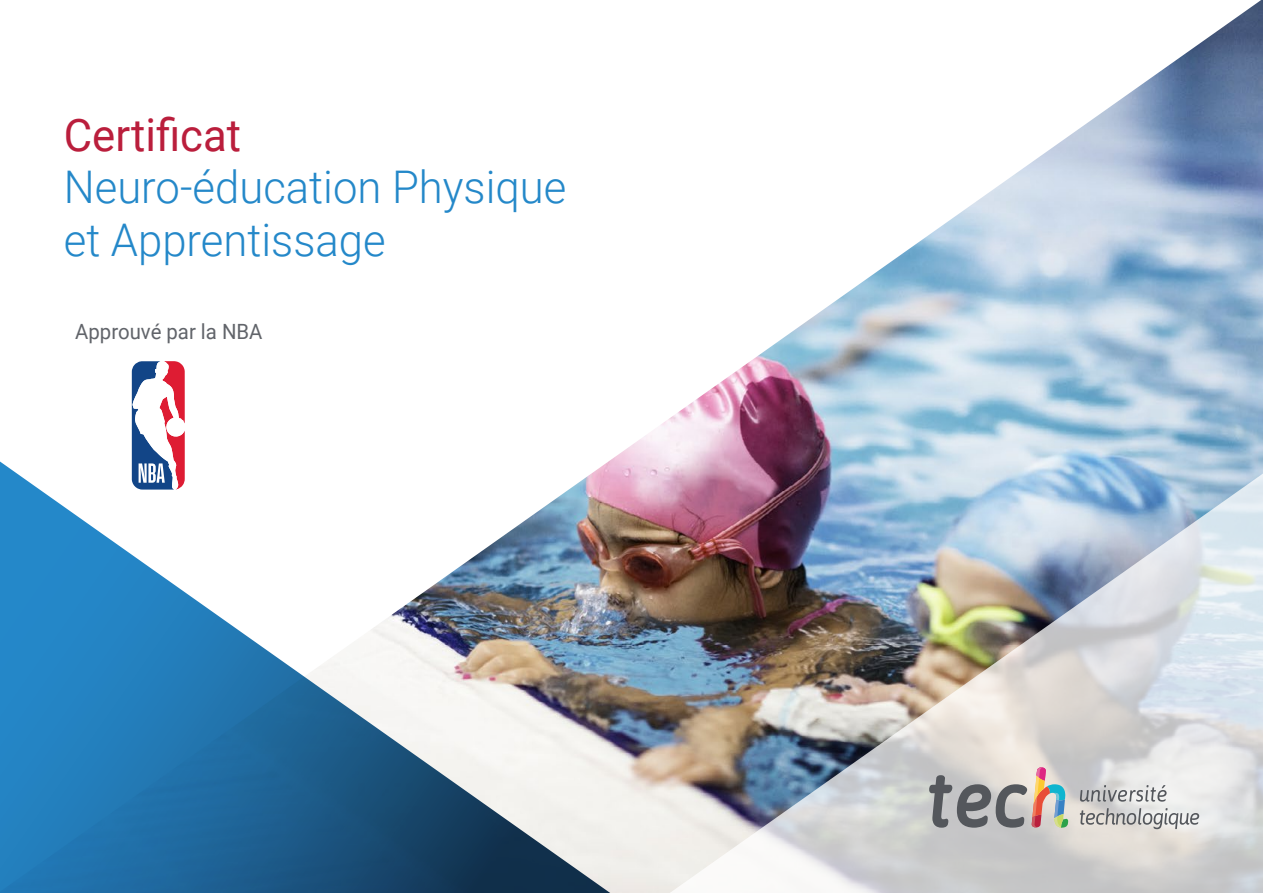
<style>
.page{position:relative;width:1263px;height:893px;background:#fff}
.page>*{position:absolute;margin:0;border:0;box-sizing:border-box;transform-origin:0 0}
.t1{font:300 45px/52.5px "Roboto";color:#2488c9}
.t2{font:45px "Roboto";color:#ba1e3c}
.t3{font:21px "Roboto";color:#61646a}
</style>
<div class="page">
<img style="left:131px;top:0;width:1132px;height:458px">
<img style="left:640px;top:458px;width:623px;height:435px">
<svg style="left:0;top:446px;width:640px;height:447px"></svg>
<svg style="left:132px;top:361px;width:53px;height:129px"></svg>
<svg style="left:1080px;top:785px;width:86px;height:17px"></svg>
<svg style="left:1080px;top:808px;width:119px;height:21px;background:#c2c1c0"></svg>
<svg style="left:929px;top:767px;width:139px;height:61px;background:#ada8a6"></svg>
<p class="t2" style="left:64px;top:103px;width:179px">Certificat</p>
<p class="t1" style="left:64px;top:159px;width:504px">Neuro-éducation Physique et Apprentissage</p>
<p class="t3" style="left:75px;top:317px;width:189px">Approuvé par la NBA</p>
</div>
